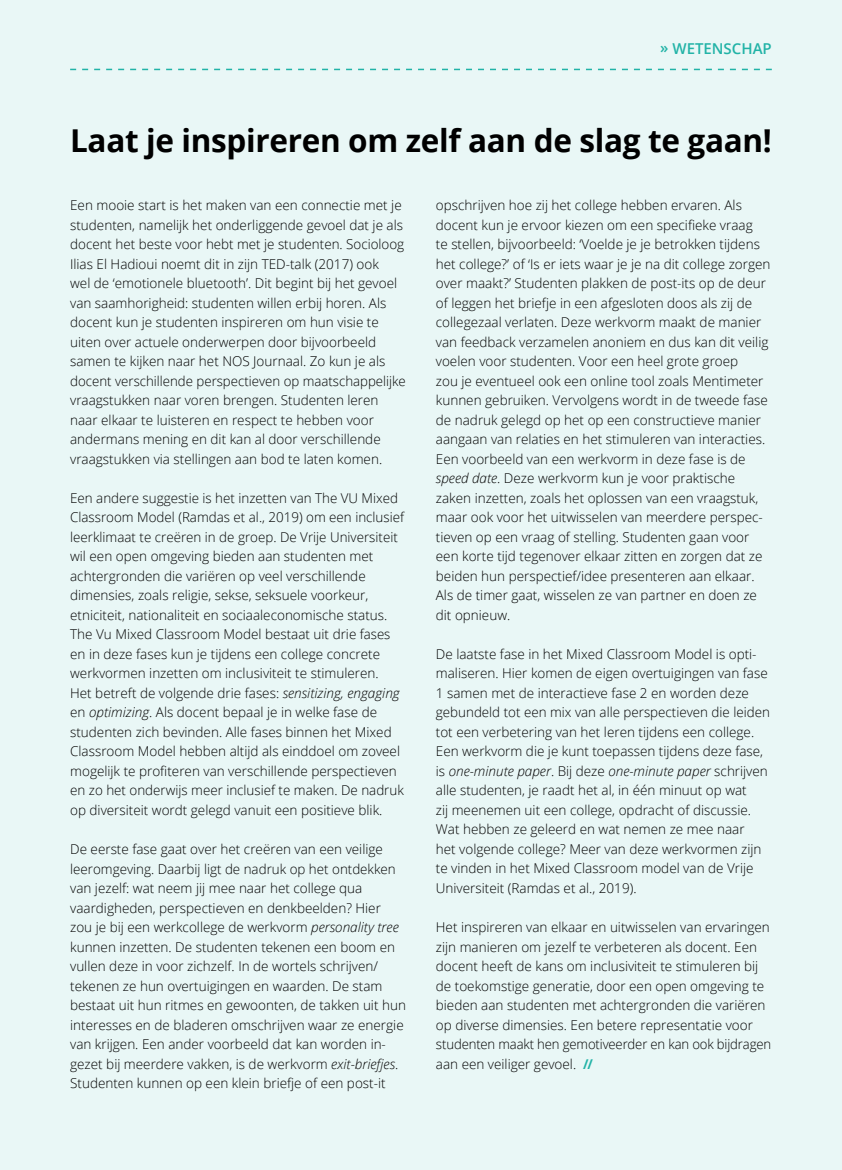
<style>
.page{position:relative;width:842px;height:1170px;background:#fff}
.page>*{position:absolute;margin:0;border:0;box-sizing:border-box;transform-origin:0 0}
.t1{font:700 31.5px "Open Sans";letter-spacing:-.01em;color:#000}
.t2{font:600 15px "Open Sans";color:#22b3a7}
.t3{font:300 13.5px/19.5px "Open Sans";color:#000}
.s1{font-style:italic}
.s2{font-weight:700;color:#22b3a7}
</style>
<div class="page">
<div style="left:0;top:0;width:842px;height:1169px;background:#e9f7f6"></div>
<svg style="left:70px;top:69px;width:702px;height:1px"></svg>
<p class="t2" style="left:660px;top:38px;width:113px">» WETENSCHAP</p>
<h1 class="t1" style="left:70px;top:118px;width:703px">Laat je inspireren om zelf aan de slag te gaan!</h1>
<p class="t3" style="left:70px;top:195px;width:337px">Een mooie start is het maken van een connectie met je studenten, namelijk het onderliggende gevoel dat je als docent het beste voor hebt met je studenten. Socioloog Ilias El Hadioui noemt dit in zijn TED-talk (2017) ook<br>wel de ‘emotionele bluetooth’. Dit begint bij het gevoel van saamhorigheid: studenten willen erbij horen. Als docent kun je studenten inspireren om hun visie te uiten over actuele onderwerpen door bijvoorbeeld samen te kijken naar het NOS Journaal. Zo kun je als docent verschillende perspectieven op maatschappelijke vraagstukken naar voren brengen. Studenten leren naar elkaar te luisteren en respect te hebben voor andermans mening en dit kan al door verschillende vraagstukken via stellingen aan bod te laten komen.</p>
<p class="t3" style="left:70px;top:487px;width:335px">Een andere suggestie is het inzetten van The VU Mixed Classroom Model (Ramdas et al., 2019) om een inclusief leerklimaat te creëren in de groep. De Vrije Universiteit wil een open omgeving bieden aan studenten met achtergronden die variëren op veel verschillende dimensies, zoals religie, sekse, seksuele voorkeur, etniciteit, nationaliteit en sociaaleconomische status.<br>The Vu Mixed Classroom Model bestaat uit drie fases en in deze fases kun je tijdens een college concrete werkvormen inzetten om inclusiviteit te stimuleren.<br>Het betreft de volgende drie fases: <span class="s1">sensitizing, engaging </span>en <span class="s1">optimizing</span>. Als docent bepaal je in welke fase de studenten zich bevinden. Alle fases binnen het Mixed Classroom Model hebben altijd als einddoel om zoveel mogelijk te profiteren van verschillende perspectieven en zo het onderwijs meer inclusief te maken. De nadruk op diversiteit wordt gelegd vanuit een positieve blik.</p>
<p class="t3" style="left:70px;top:838px;width:337px">De eerste fase gaat over het creëren van een veilige leeromgeving. Daarbij ligt de nadruk op het ontdekken van jezelf: wat neem jij mee naar het college qua vaardigheden, perspectieven en denkbeelden? Hier zou je bij een werkcollege de werkvorm <span class="s1">personality tree </span>kunnen inzetten. De studenten tekenen een boom en vullen deze in voor zichzelf. In de wortels schrijven/ tekenen ze hun overtuigingen en waarden. De stam bestaat uit hun ritmes en gewoonten, de takken uit hun interesses en de bladeren omschrijven waar ze energie van krijgen. Een ander voorbeeld dat kan worden in&shy;gezet bij meerdere vakken, is de werkvorm <span class="s1">exit-briefjes</span>.<br>Studenten kunnen op een klein briefje of een post-it</p>
<p class="t3" style="left:436px;top:195px;width:336px">opschrijven hoe zij het college hebben ervaren. Als docent kun je ervoor kiezen om een specifieke vraag<br>te stellen, bijvoorbeeld: ‘Voelde je je betrokken tijdens het college?’ of ‘Is er iets waar je je na dit college zorgen over maakt?’ Studenten plakken de post-its op de deur of leggen het briefje in een afgesloten doos als zij de collegezaal verlaten. Deze werkvorm maakt de manier van feedback verzamelen anoniem en dus kan dit veilig voelen voor studenten. Voor een heel grote groep<br>zou je eventueel ook een online tool zoals Mentimeter kunnen gebruiken. Vervolgens wordt in de tweede fase de nadruk gelegd op het op een constructieve manier aangaan van relaties en het stimuleren van interacties.<br>Een voorbeeld van een werkvorm in deze fase is de <span class="s1">speed date</span>. Deze werkvorm kun je voor praktische zaken inzetten, zoals het oplossen van een vraagstuk, maar ook voor het uitwisselen van meerdere perspec&shy;tieven op een vraag of stelling. Studenten gaan voor een korte tijd tegenover elkaar zitten en zorgen dat ze beiden hun perspectief/idee presenteren aan elkaar.<br>Als de timer gaat, wisselen ze van partner en doen ze dit opnieuw.</p>
<p class="t3" style="left:436px;top:643px;width:335px">De laatste fase in het Mixed Classroom Model is opti&shy;maliseren. Hier komen de eigen overtuigingen van fase 1 samen met de interactieve fase 2 en worden deze gebundeld tot een mix van alle perspectieven die leiden tot een verbetering van het leren tijdens een college.<br>Een werkvorm die je kunt toepassen tijdens deze fase, is <span class="s1">one-minute paper</span>. Bij deze <span class="s1">one-minute paper</span> schrijven alle studenten, je raadt het al, in één minuut op wat<br>zij meenemen uit een college, opdracht of discussie.<br>Wat hebben ze geleerd en wat nemen ze mee naar<br>het volgende college? Meer van deze werkvormen zijn te vinden in het Mixed Classroom model van de Vrije Universiteit (Ramdas et al., 2019).</p>
<p class="t3" style="left:436px;top:916px;width:337px">Het inspireren van elkaar en uitwisselen van ervaringen zijn manieren om jezelf te verbeteren als docent. Een docent heeft de kans om inclusiviteit te stimuleren bij de toekomstige generatie, door een open omgeving te bieden aan studenten met achtergronden die variëren op diverse dimensies. Een betere representatie voor studenten maakt hen gemotiveerder en kan ook bijdragen aan een veiliger gevoel. <span class="s2">//</span></p>
</div>
